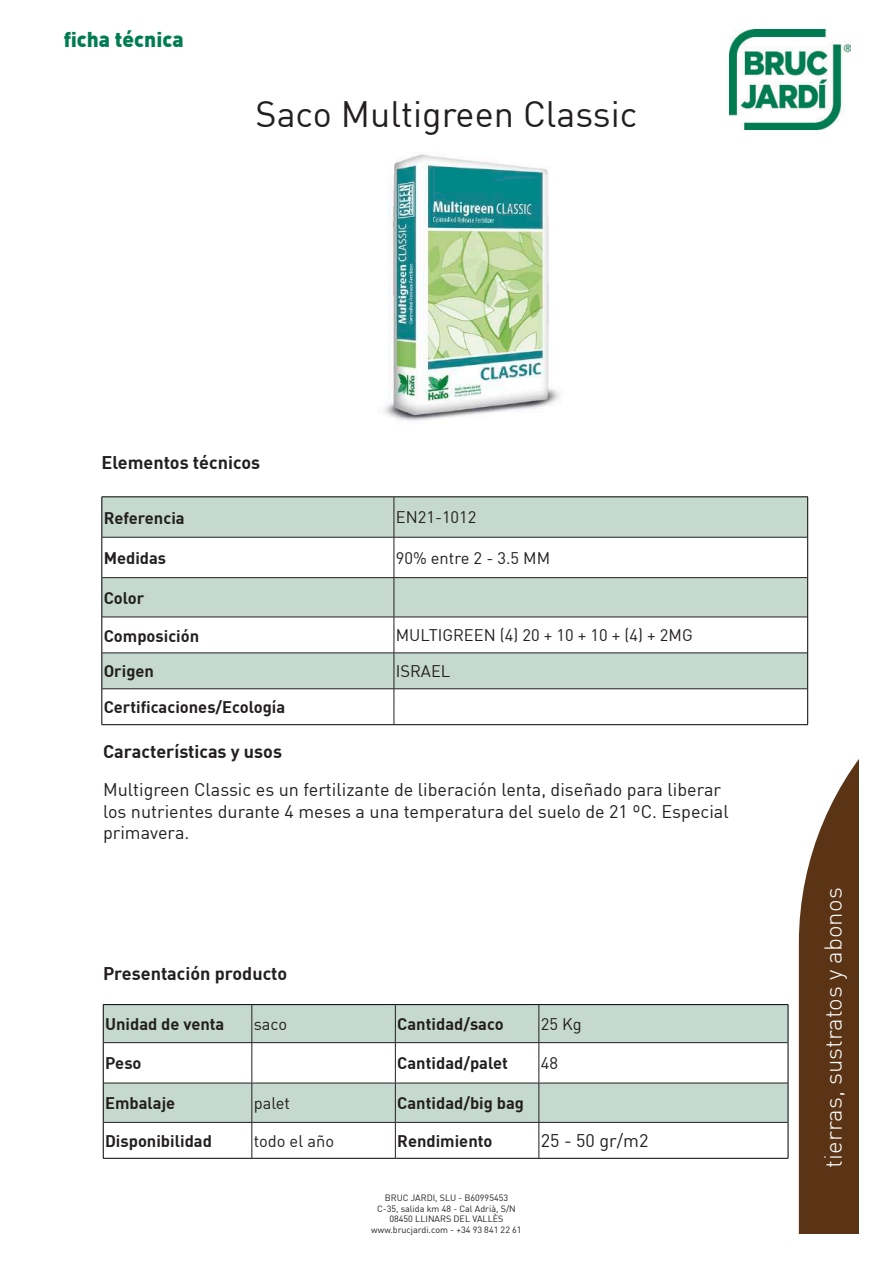
<style>
.page{position:relative;width:893px;height:1263px;background:#fff}
.page>*{position:absolute;margin:0;border:0;box-sizing:border-box;transform-origin:0 0}
.t1{font:36px "DIN";color:#231f20}
.t2{font:300 24px "DIN";color:#fff}
.t3{font:900 21px "DIN";color:#007c53}
.t4{font:18px/21.6px "DIN";color:#231f20}
.t5{font:700 18px "DIN";color:#231f20}
.t6{font:700 16.5px "DIN";color:#231f20}
.t7{font:16.5px "DIN";color:#231f20}
.t8{font:9px/10.8px "DIN";color:#231f20;text-align:center}
</style>
<div class="page">
<svg style="left:799px;top:760px;width:59px;height:473px;background:#6f4d31"></svg>
<img style="left:729px;top:30px;width:121px;height:100px">
<img style="left:384px;top:154px;width:176px;height:267px">
<svg style="left:103px;top:498px;width:704px;height:190px;fill:#c6d9cf"></svg>
<hr style="left:102px;top:497px;width:292px;height:1px;background:#000">
<hr style="left:102px;top:497px;width:1px;height:40px;background:#000">
<hr style="left:394px;top:497px;width:414px;height:1px;background:#000">
<hr style="left:807px;top:497px;width:1px;height:40px;background:#000">
<hr style="left:102px;top:537px;width:1px;height:41px;background:#000">
<hr style="left:807px;top:537px;width:1px;height:41px;background:#000">
<hr style="left:102px;top:578px;width:1px;height:39px;background:#000">
<hr style="left:807px;top:578px;width:1px;height:39px;background:#000">
<hr style="left:102px;top:617px;width:1px;height:36px;background:#000">
<hr style="left:807px;top:617px;width:1px;height:36px;background:#000">
<hr style="left:102px;top:653px;width:1px;height:36px;background:#000">
<hr style="left:807px;top:653px;width:1px;height:36px;background:#000">
<hr style="left:102px;top:689px;width:1px;height:35px;background:#000">
<hr style="left:807px;top:689px;width:1px;height:35px;background:#000">
<hr style="left:102px;top:724px;width:292px;height:1px;background:#000">
<hr style="left:394px;top:724px;width:414px;height:1px;background:#000">
<hr style="left:394px;top:497px;width:1px;height:40px;background:#231f20">
<hr style="left:102px;top:537px;width:292px;height:1px;background:#231f20">
<hr style="left:394px;top:537px;width:413px;height:1px;background:#231f20">
<hr style="left:394px;top:537px;width:1px;height:40px;background:#231f20">
<hr style="left:102px;top:577px;width:292px;height:1px;background:#231f20">
<hr style="left:394px;top:577px;width:413px;height:1px;background:#231f20">
<hr style="left:394px;top:578px;width:1px;height:39px;background:#231f20">
<hr style="left:102px;top:617px;width:292px;height:1px;background:#231f20">
<hr style="left:394px;top:617px;width:413px;height:1px;background:#231f20">
<hr style="left:394px;top:617px;width:1px;height:36px;background:#231f20">
<hr style="left:102px;top:653px;width:292px;height:1px;background:#231f20">
<hr style="left:394px;top:653px;width:413px;height:1px;background:#231f20">
<hr style="left:394px;top:653px;width:1px;height:35px;background:#231f20">
<hr style="left:102px;top:688px;width:292px;height:1px;background:#231f20">
<hr style="left:394px;top:688px;width:413px;height:1px;background:#231f20">
<hr style="left:394px;top:689px;width:1px;height:35px;background:#231f20">
<svg style="left:104px;top:1005px;width:684px;height:117px;fill:#c6d9cf"></svg>
<hr style="left:103px;top:1004px;width:149px;height:1px;background:#000">
<hr style="left:103px;top:1005px;width:1px;height:38px;background:#000">
<hr style="left:252px;top:1004px;width:143px;height:1px;background:#000">
<hr style="left:395px;top:1004px;width:144px;height:1px;background:#000">
<hr style="left:539px;top:1004px;width:249px;height:1px;background:#000">
<hr style="left:788px;top:1005px;width:1px;height:38px;background:#000">
<hr style="left:103px;top:1043px;width:1px;height:40px;background:#000">
<hr style="left:788px;top:1043px;width:1px;height:40px;background:#000">
<hr style="left:103px;top:1083px;width:1px;height:39px;background:#000">
<hr style="left:788px;top:1083px;width:1px;height:39px;background:#000">
<hr style="left:103px;top:1122px;width:1px;height:36px;background:#000">
<hr style="left:788px;top:1122px;width:1px;height:36px;background:#000">
<hr style="left:103px;top:1158px;width:149px;height:1px;background:#000">
<hr style="left:252px;top:1158px;width:143px;height:1px;background:#000">
<hr style="left:395px;top:1158px;width:144px;height:1px;background:#000">
<hr style="left:539px;top:1158px;width:249px;height:1px;background:#000">
<hr style="left:252px;top:1005px;width:1px;height:37px;background:#231f20">
<hr style="left:395px;top:1005px;width:1px;height:37px;background:#231f20">
<hr style="left:539px;top:1005px;width:1px;height:37px;background:#231f20">
<hr style="left:103px;top:1042px;width:149px;height:1px;background:#231f20">
<hr style="left:252px;top:1042px;width:143px;height:1px;background:#231f20">
<hr style="left:252px;top:1043px;width:1px;height:40px;background:#231f20">
<hr style="left:395px;top:1042px;width:144px;height:1px;background:#231f20">
<hr style="left:395px;top:1043px;width:1px;height:40px;background:#231f20">
<hr style="left:539px;top:1042px;width:249px;height:1px;background:#231f20">
<hr style="left:539px;top:1043px;width:1px;height:40px;background:#231f20">
<hr style="left:103px;top:1083px;width:149px;height:1px;background:#231f20">
<hr style="left:252px;top:1083px;width:143px;height:1px;background:#231f20">
<hr style="left:252px;top:1083px;width:1px;height:39px;background:#231f20">
<hr style="left:395px;top:1083px;width:144px;height:1px;background:#231f20">
<hr style="left:395px;top:1083px;width:1px;height:39px;background:#231f20">
<hr style="left:539px;top:1083px;width:249px;height:1px;background:#231f20">
<hr style="left:539px;top:1083px;width:1px;height:39px;background:#231f20">
<hr style="left:103px;top:1122px;width:149px;height:1px;background:#231f20">
<hr style="left:252px;top:1122px;width:143px;height:1px;background:#231f20">
<hr style="left:252px;top:1122px;width:1px;height:36px;background:#231f20">
<hr style="left:395px;top:1122px;width:144px;height:1px;background:#231f20">
<hr style="left:395px;top:1122px;width:1px;height:36px;background:#231f20">
<hr style="left:539px;top:1122px;width:249px;height:1px;background:#231f20">
<hr style="left:539px;top:1122px;width:1px;height:36px;background:#231f20">
<p class="t3" style="left:64px;top:29px;width:121px">ficha técnica</p>
<h1 class="t1" style="left:256px;top:98px;width:383px">Saco Multigreen Classic</h1>
<p class="t5" style="left:102px;top:454px;width:160px">Elementos técnicos</p>
<p class="t6" style="left:104px;top:510px;width:83px">Referencia</p>
<p class="t7" style="left:396px;top:510px;width:82px">EN21-1012</p>
<p class="t6" style="left:104px;top:550px;width:64px">Medidas</p>
<p class="t7" style="left:396px;top:550px;width:156px">90% entre 2 - 3.5 MM</p>
<p class="t6" style="left:104px;top:590px;width:42px">Color</p>
<p class="t6" style="left:104px;top:627px;width:97px">Composición</p>
<p class="t7" style="left:396px;top:628px;width:298px">MULTIGREEN (4) 20 + 10 + 10 + (4) + 2MG</p>
<p class="t6" style="left:104px;top:663px;width:52px">Origen</p>
<p class="t7" style="left:396px;top:664px;width:56px">ISRAEL</p>
<p class="t6" style="left:104px;top:699px;width:183px">Certificaciones/Ecología</p>
<p class="t5" style="left:103px;top:743px;width:181px">Características y usos</p>
<p class="t4" style="left:103px;top:780px;width:627px">Multigreen Classic es un fertilizante de liberación lenta, diseñado para liberar los nutrientes durante 4 meses a una temperatura del suelo de 21 ºC. Especial primavera.</p>
<p class="t5" style="left:103px;top:965px;width:186px">Presentación producto</p>
<p class="t6" style="left:105px;top:1016px;width:121px">Unidad de venta</p>
<p class="t7" style="left:254px;top:1017px;width:35px">saco</p>
<p class="t6" style="left:397px;top:1016px;width:108px">Cantidad/saco</p>
<p class="t7" style="left:541px;top:1017px;width:43px">25 Kg</p>
<p class="t6" style="left:105px;top:1055px;width:38px">Peso</p>
<p class="t6" style="left:397px;top:1055px;width:112px">Cantidad/palet</p>
<p class="t7" style="left:541px;top:1056px;width:19px">48</p>
<p class="t6" style="left:105px;top:1095px;width:72px">Embalaje</p>
<p class="t7" style="left:254px;top:1096px;width:38px">palet</p>
<p class="t6" style="left:397px;top:1095px;width:128px">Cantidad/big bag</p>
<p class="t6" style="left:105px;top:1133px;width:108px">Disponibilidad</p>
<p class="t7" style="left:254px;top:1133px;width:82px">todo el año</p>
<p class="t6" style="left:397px;top:1133px;width:97px">Rendimiento</p>
<p class="t4" style="left:541px;top:1131px;width:109px">25 - 50 gr/m2</p>
<p class="t8" style="left:371px;top:1193px;width:152px">BRUC JARDI, SLU - B60995453<br>C-35, salida km 48 - Cal Adrià, S/N<br>08450 LLINARS DEL VALLÈS www.brucjardi.com - +34 93 841 22 61</p>
<h2 class="t2" style="left:822px;top:1167px;width:281px;rotate:-90deg">tierras, sustratos y abonos</h2>
</div>
